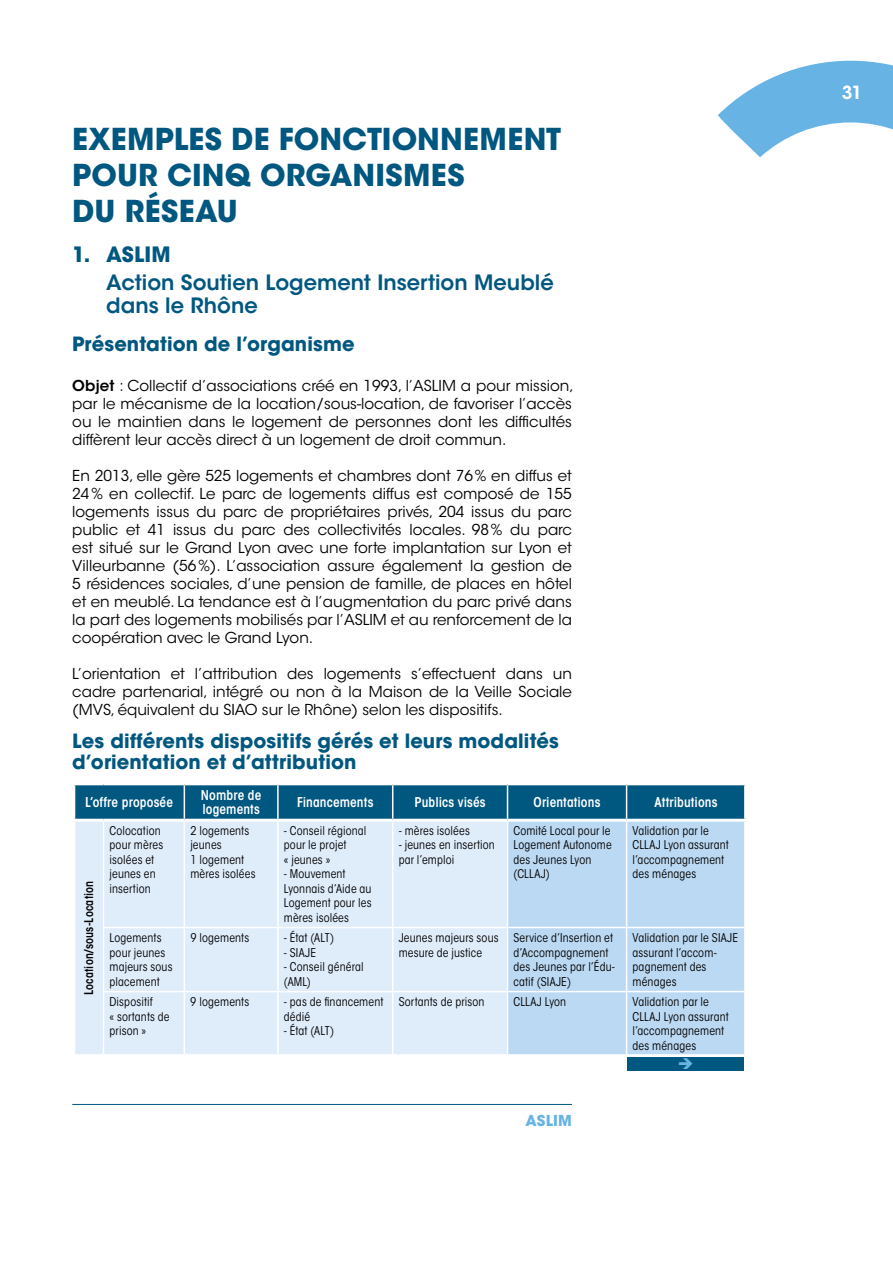
<style>
.page{position:relative;width:893px;height:1263px;background:#fff}
.page>*{position:absolute;margin:0;border:0;box-sizing:border-box;transform-origin:0 0}
.t1{font:700 30px/36px "ITC Avant Garde Std";letter-spacing:.005em;color:#005780}
.t2{font:600 21px/23.4px "ITC Avant Garde Std";color:#005780}
.t3{font:700 21px "ITC Avant Garde Std";color:#005780}
.t4{font:700 19.5px/21px "ITC Avant Garde Std";letter-spacing:.005em;color:#005780}
.t5{font:600 18px "ITC Avant Garde Std";color:#fff}
.t6{font:15px/18px "ITC Avant Garde Std";color:#000;text-align:justify}
.t7{font:700 15px "ITC Avant Garde Std";color:#66b3e4}
.t8{font:600 condensed 13.5px/14.4px "ITC Avant Garde Std";letter-spacing:.005em;color:#fff}
.t9{font:condensed 12px/14.4px "ITC Avant Garde Std";letter-spacing:.01em;color:#000}
.t10{font:600 condensed 12px "ITC Avant Garde Std";color:#000}
.s1{font-weight:600}
</style>
<div class="page">
<svg style="left:718px;top:61px;width:175px;height:96px"></svg>
<hr style="left:72px;top:1104px;width:500px;height:1px;background:#005780">
<svg style="left:75px;top:785px;width:669px;height:34px;background:#055a82"></svg>
<div style="left:75px;top:822px;width:432px;height:232px;background:#dfecfa"></div>
<div style="left:508px;top:822px;width:236px;height:232px;background:#bcd9f3"></div>
<hr style="left:184px;top:785px;width:1px;height:34px;background:#fff">
<hr style="left:277px;top:785px;width:2px;height:34px;background:#fff">
<hr style="left:392px;top:785px;width:1px;height:34px;background:#fff">
<hr style="left:507px;top:785px;width:1px;height:34px;background:#fff">
<hr style="left:103px;top:822px;width:1px;height:105px;background:#fff">
<hr style="left:184px;top:822px;width:1px;height:105px;background:#fff">
<hr style="left:277px;top:822px;width:2px;height:105px;background:#fff">
<hr style="left:392px;top:822px;width:1px;height:105px;background:#fff">
<hr style="left:626px;top:822px;width:1px;height:105px;background:#fff">
<hr style="left:103px;top:927px;width:81px;height:1px;background:#fff">
<hr style="left:103px;top:928px;width:1px;height:63px;background:#fff">
<hr style="left:184px;top:927px;width:94px;height:1px;background:#fff">
<hr style="left:184px;top:928px;width:1px;height:63px;background:#fff">
<hr style="left:278px;top:927px;width:115px;height:1px;background:#fff">
<hr style="left:277px;top:928px;width:2px;height:63px;background:#fff">
<hr style="left:393px;top:927px;width:114px;height:1px;background:#fff">
<hr style="left:392px;top:928px;width:1px;height:63px;background:#fff">
<hr style="left:507px;top:927px;width:120px;height:1px;background:#fff">
<hr style="left:627px;top:927px;width:117px;height:1px;background:#fff">
<hr style="left:626px;top:928px;width:1px;height:63px;background:#fff">
<hr style="left:103px;top:991px;width:81px;height:1px;background:#fff">
<hr style="left:103px;top:992px;width:1px;height:62px;background:#fff">
<hr style="left:184px;top:991px;width:94px;height:1px;background:#fff">
<hr style="left:184px;top:992px;width:1px;height:62px;background:#fff">
<hr style="left:278px;top:991px;width:115px;height:1px;background:#fff">
<hr style="left:277px;top:992px;width:2px;height:62px;background:#fff">
<hr style="left:393px;top:991px;width:114px;height:1px;background:#fff">
<hr style="left:392px;top:992px;width:1px;height:62px;background:#fff">
<hr style="left:507px;top:991px;width:120px;height:1px;background:#fff">
<hr style="left:627px;top:991px;width:117px;height:1px;background:#fff">
<hr style="left:626px;top:992px;width:1px;height:62px;background:#fff">
<hr style="left:626px;top:785px;width:1px;height:34px;background:#fff">
<div style="left:627px;top:1057px;width:117px;height:13px;background:#005780"></div>
<h1 class="t1" style="left:72px;top:121px;width:58px">Exemples</h1>
<h1 class="t1" style="left:231px;top:121px;width:69px">de fon</h1>
<h1 class="t1" style="left:342px;top:121px;width:46px">ctionnement</h1>
<h1 class="t1" style="left:72px;top:157px;width:22px">pour</h1>
<h1 class="t1" style="left:72px;top:157px;width:210px;text-indent:95px">CINQ organismes du réseau</h1>
<h2 class="t3" style="left:72px;top:241px;width:100px">1. ASLIM</h2>
<h2 class="t2" style="left:106px;top:270px;width:449px">Action Soutien Logement Insertion Meublé dans le Rhône</h2>
<h3 class="t4" style="left:72px;top:333px;width:284px">Présentation de l’organisme</h3>
<p class="t6" style="left:72px;top:376px;width:503px"><span class="s1">Objet</span> : Collectif d’associations créé en 1993, l’ASLIM a pour mission, par le mécanisme de la location/sous-location, de favoriser l’accès ou le maintien dans le logement de personnes dont les difficultés diffèrent leur accès direct à un logement de droit commun.</p>
<p class="t6" style="left:72px;top:466px;width:501px">En 2013, elle gère 525 logements et chambres dont 76% en diffus et 24% en collectif. Le parc de logements diffus est composé de 155 logements issus du parc de propriétaires privés, 204 issus du parc public et 41 issus du parc des collectivités locales. 98% du parc est situé sur le Grand Lyon avec une forte implantation sur Lyon et Villeurbanne (56%). L’association assure également la gestion de 5 résidences sociales, d’une pension de famille, de places en hôtel et en meublé. La tendance est à l’augmentation du parc privé dans la part des logements mobilisés par l’ASLIM et au renforcement de la coopération avec le Grand Lyon.</p>
<p class="t6" style="left:72px;top:664px;width:501px">L’orientation et l’attribution des logements s’effectuent dans un cadre partenarial, intégré ou non à la Maison de la Veille Sociale (MVS, équivalent du SIAO sur le Rhône) selon les dispositifs.</p>
<h3 class="t4" style="left:72px;top:730px;width:488px">Les différents dispositifs gérés et leurs modalités d’orientation et d’attribution</h3>
<p class="t8" style="left:85px;top:795px;width:89px">L’offre proposée</p>
<p class="t8" style="left:201px;top:788px;width:62px">Nombre de logements</p>
<p class="t8" style="left:297px;top:795px;width:78px">Financements</p>
<p class="t8" style="left:415px;top:795px;width:73px">Publics visés</p>
<p class="t8" style="left:534px;top:795px;width:68px">Orientations</p>
<p class="t8" style="left:655px;top:795px;width:64px">Attributions</p>
<p class="t10" style="left:81px;top:995px;width:116px;rotate:-90deg">Location/sous-Location</p>
<p class="t9" style="left:110px;top:824px;width:55px">Colocation pour mères isolées et jeunes en insertion</p>
<p class="t9" style="left:190px;top:824px;width:67px">2 logements jeunes<br>1 logement mères isolées</p>
<p class="t9" style="left:284px;top:824px;width:84px">- Conseil régional pour le projet<br>« jeunes »</p>
<p class="t9" style="left:284px;top:867px;width:89px">- Mouvement<br>Lyonnais d’Aide au<br>Logement pour les mères isolées</p>
<p class="t9" style="left:110px;top:931px;width:64px">Logements pour jeunes majeurs sous placement</p>
<p class="t9" style="left:190px;top:931px;width:60px">9 logements</p>
<p class="t9" style="left:284px;top:931px;width:52px">- État (ALT)</p>
<p class="t9" style="left:284px;top:945px;width:34px">- SIAJE</p>
<p class="t9" style="left:284px;top:960px;width:81px">- Conseil général (AML)</p>
<p class="t9" style="left:110px;top:995px;width:62px">Dispositif<br>« sortants de prison »</p>
<p class="t9" style="left:190px;top:995px;width:60px">9 logements</p>
<p class="t9" style="left:284px;top:995px;width:101px">- pas de financement dédié</p>
<p class="t9" style="left:284px;top:1024px;width:52px">- État (ALT)</p>
<p class="t9" style="left:399px;top:824px;width:73px">- mères isolées</p>
<p class="t9" style="left:399px;top:838px;width:98px">- jeunes en insertion par l’emploi</p>
<p class="t9" style="left:513px;top:824px;width:100px">Comité Local pour le<br>Logement Autonome des Jeunes Lyon (CLLAJ)</p>
<p class="t9" style="left:633px;top:824px;width:98px">Validation par le<br>CLLAJ Lyon assurant l’accompagnement des ménages</p>
<p class="t9" style="left:399px;top:931px;width:101px">Jeunes majeurs sous mesure de justice</p>
<p class="t9" style="left:513px;top:931px;width:103px">Service d’Insertion et d’Accompagnement des Jeunes par l’Édu&shy;catif (SIAJE)</p>
<p class="t9" style="left:633px;top:931px;width:107px">Validation par le SIAJE assurant l’accom&shy;pagnement des ménages</p>
<p class="t9" style="left:399px;top:995px;width:87px">Sortants de prison</p>
<p class="t9" style="left:513px;top:995px;width:54px">CLLAJ Lyon</p>
<p class="t9" style="left:633px;top:995px;width:98px">Validation par le<br>CLLAJ Lyon assurant l’accompagnement des ménages</p>
<p class="t7" style="left:526px;top:1111px;width:46px">ASLIM</p>
<p class="t5" style="left:842px;top:81px;width:22px">31</p>
</div>
